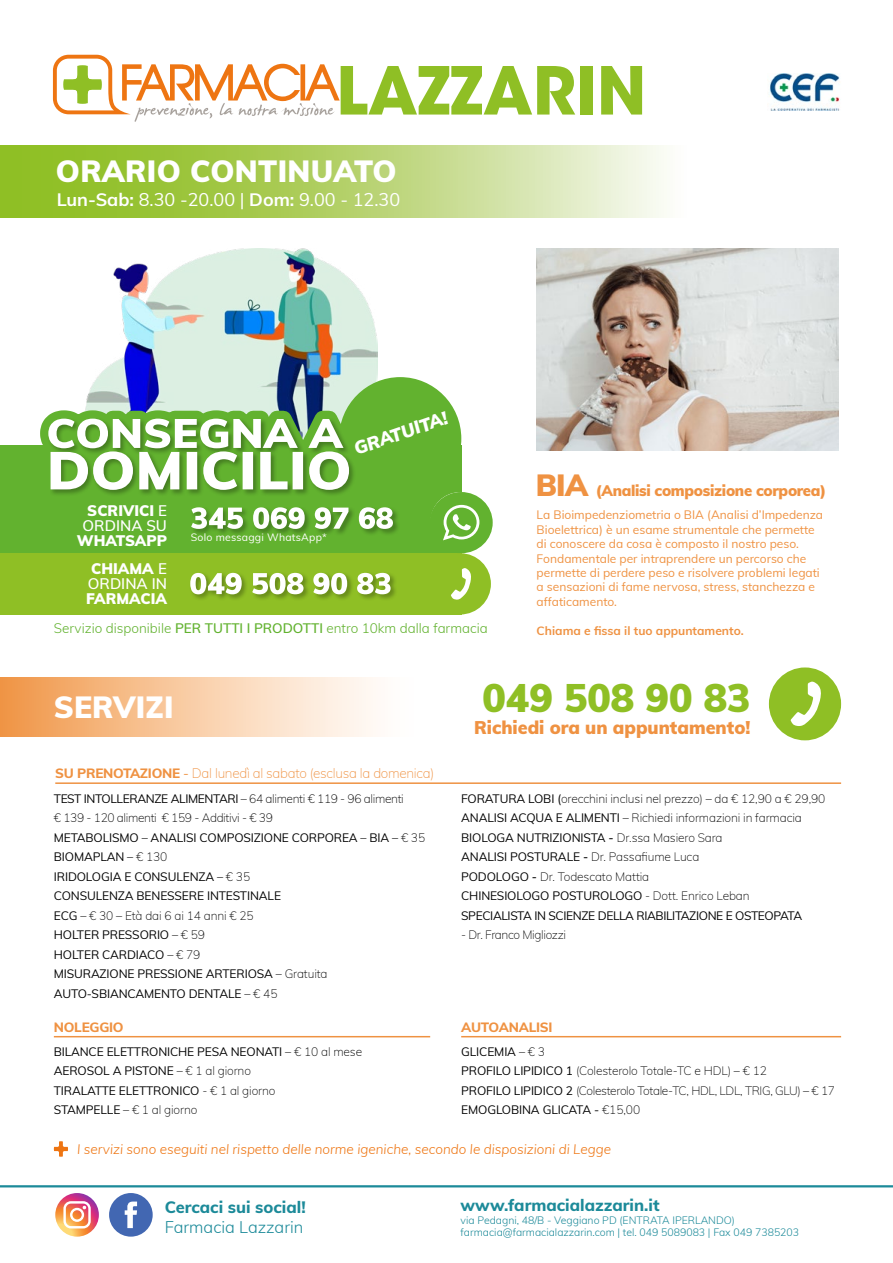
<style>
.page{position:relative;width:893px;height:1263px;background:#fff}
.page>*{position:absolute;margin:0;border:0;box-sizing:border-box;transform-origin:0 0}
.t1{font:900 39px "Muli";color:#8fbf25}
.t2{font:900 30px "Muli";color:#fff}
.t3{font:18px "Muli";color:#fff}
.t4{font:900 18px "Muli";color:#ef9242}
.t5{font:italic 900 18px "Muli";color:#fff}
.t6{font:800 16.5px "Muli";color:#1c8a99}
.t7{font:300 16.5px "Muli";color:#1c8a99}
.t8{font:900 15px "Muli";letter-spacing:-.02em;color:#ef9242}
.t9{font:600 15px/15px "Muli";color:#fff;text-align:center}
.t10{font:900 15px/28.3px "Muli";color:#fff;text-align:right}
.t11{font:italic 300 13.5px "Muli";color:#ee7512}
.t12{font:300 13.5px "Muli";color:#62b22f}
.t13{font:200 13.5px "Muli";letter-spacing:-.02em;color:#ef9242}
.t14{font:800 13.5px "Muli";letter-spacing:-.02em;color:#ef9242}
.t15{font:12px/19.5px "Muli";letter-spacing:-.01em;color:#000}
.t16{font:12px/19.5px "Muli";letter-spacing:-.03em;color:#000}
.t17{font:12px/14.4px "Muli";color:#ef9242}
.t18{font:200 12px/19.5px "Muli";letter-spacing:-.03em;color:#000}
.t19{font:700 12px "Muli";color:#ef9242}
.t20{font:300 10.5px/12.6px "Muli";color:#1c8a99}
.t21{font:10.5px "Muli";letter-spacing:.02em;color:#fff}
.s1{font-weight:700}
.s2{font-weight:900}
.s3{font-weight:600}
.s4{font-size:30px}
.s5{font-weight:800}
.s6{font-weight:400}
.s7{font-weight:200}
</style>
<div class="page">
<img style="left:92px;top:249px;width:285px;height:137px">
<div style="left:0;top:459px;width:461px;height:155px;background:#8fbf25"></div>
<div style="left:0;top:446px;width:461px;height:107px;background:#62b22f"></div>
<svg style="left:432px;top:492px;width:61px;height:61px"></svg>
<svg style="left:0;top:145px;width:667px;height:72px;background:#b7d472"></svg>
<div style="left:580px;top:66px;width:12px;height:49px;background:#8fbf25"></div>
<svg style="left:601px;top:66px;width:41px;height:49px"></svg>
<svg style="left:53px;top:55px;width:522px;height:67px"></svg>
<hr style="left:55px;top:782px;width:786px;height:2px;background:#ef9242">
<hr style="left:461px;top:1036px;width:380px;height:1px;background:#ef9242">
<hr style="left:54px;top:1036px;width:376px;height:1px;background:#ef9242">
<div style="left:0;top:678px;width:432px;height:58px;background:linear-gradient(to right,#f19a4c,#fff)"></div>
<hr style="left:0;top:1185px;width:893px;height:2px;background:#1c8a99">
<div style="left:189px;top:572px;width:209px;height:29px;background:#000;opacity:.3"></div>
<svg style="left:190px;top:573px;width:201px;height:21px"></svg>
<div style="left:190px;top:506px;width:210px;height:30px;background:#000;opacity:.3"></div>
<div style="left:430px;top:553px;width:61px;height:61px;background:#8fbf25;border-radius:50%"></div>
<svg style="left:451px;top:568px;width:20px;height:32px"></svg>
<svg style="left:764px;top:668px;width:76px;height:76px"></svg>
<div style="left:769px;top:667px;width:72px;height:73px;background:#8fbf25;border-radius:50%"></div>
<svg style="left:791px;top:681px;width:30px;height:45px"></svg>
<svg style="left:55px;top:1193px;width:44px;height:43px"></svg>
<svg style="left:109px;top:1193px;width:44px;height:43px"></svg>
<svg style="left:54px;top:1141px;width:14px;height:16px"></svg>
<div style="left:339px;top:377px;width:122px;height:123px;background:#62b22f;border-radius:50%"></div>
<svg style="left:26px;top:386px;width:367px;height:143px"></svg>
<img style="left:769px;top:74px;width:71px;height:37px">
<img style="left:537px;top:249px;width:301px;height:201px">
<h2 class="t2" style="left:56px;top:149px;width:342px">ORARIO CONTINUATO</h2>
<h3 class="t3" style="left:57px;top:186px;width:345px"><span class="s1">Lun-Sab:</span> 8.30 -20.00 | <span class="s1">Dom:</span> 9.00 - 12.30</h3>
<p class="t9" style="left:83px;top:502px;width:86px"><span class="s2">SCRIVICI</span> E<br>ORDINA SU</p>
<p class="t10" style="left:77px;top:525px;width:92px">WHATSAPP<br>CHIAMA <span class="s3">E</span></p>
<p class="t9" style="left:88px;top:575px;width:81px">ORDINA IN</p>
<p class="t10" style="left:86px;top:584px;width:82px">FARMACIA</p>
<p class="t21" style="left:191px;top:530px;width:137px">Solo messaggi WhatsApp*</p>
<h3 class="t5" style="left:350px;top:436px;width:99px;rotate:-19deg">GRATUITA!</h3>
<p class="t12" style="left:54px;top:619px;width:435px">Servizio disponibile <span class="s3">PER TUTTI I PRODOTTI</span> entro 10km dalla farmacia</p>
<p class="t8" style="left:536px;top:480px;width:292px"><span class="s4">BIA</span> (Analisi composizione corporea)</p>
<p class="t17" style="left:537px;top:507px;width:288px">La Bioimpedenziometria o BIA (Analisi d’Impedenza Bioelettrica) è un esame strumentale che permette di conoscere da cosa è composto il nostro peso.<br>Fondamentale per intraprendere un percorso che permette di perdere peso e risolvere problemi legati a sensazioni di fame nervosa, stress, stanchezza e affaticamento.</p>
<p class="t19" style="left:537px;top:621px;width:209px">Chiama e fissa il tuo appuntamento.</p>
<h2 class="t2" style="left:54px;top:685px;width:121px">SERVIZI</h2>
<p class="t13" style="left:55px;top:763px;width:381px"><span class="s5">SU PRENOTAZIONE</span> <span class="s6">-</span> Dal lunedì al sabato (esclusa la domenica)</p>
<p class="t15" style="left:54px;top:788px;width:373px">TEST INTOLLERANZE ALIMENTARI <span class="s7">– 64 alimenti € 119 - 96 alimenti<br>€ 139 - 120 alimenti € 159 - Additivi - € 39<br></span>METABOLISMO – ANALISI COMPOSIZIONE CORPOREA – BIA – <span class="s7">€ 35<br></span>BIOMAPLAN – <span class="s7">€ 130<br></span>IRIDOLOGIA E CONSULENZA – <span class="s7">€ 35<br></span>CONSULENZA BENESSERE INTESTINALE<br>ECG <span class="s7">– € 30 – Età dai 6 ai 14 anni € 25<br></span>HOLTER PRESSORIO <span class="s7">– € 59<br></span>HOLTER CARDIACO <span class="s7">– € 79<br></span>MISURAZIONE PRESSIONE ARTERIOSA <span class="s7">– Gratuita </span>AUTO-SBIANCAMENTO DENTALE <span class="s7">– € 45</span></p>
<h1 class="t1" style="left:483px;top:669px;width:269px">049 508 90 83</h1>
<h3 class="t4" style="left:474px;top:714px;width:278px">Richiedi ora un appuntamento!</h3>
<p class="t16" style="left:461px;top:788px;width:366px">FORATURA LOBI (<span class="s7">orecchini inclusi nel prezzo) – da € 12,90 a € 29,90<br></span>ANALISI ACQUA E ALIMENTI <span class="s7">– Richiedi informazioni in farmacia </span>BIOLOGA NUTRIZIONISTA <span class="s3">-</span> <span class="s7">Dr.ssa Masiero Sara<br></span>ANALISI POSTURALE <span class="s3">-</span> <span class="s7">Dr. Passafiume Luca<br></span>PODOLOGO <span class="s3">-</span> <span class="s7">Dr. Todescato Mattia<br></span>CHINESIOLOGO POSTUROLOGO <span class="s7">- Dott. Enrico Leban<br></span>SPECIALISTA IN SCIENZE DELLA RIABILITAZIONE E OSTEOPATA</p>
<p class="t18" style="left:461px;top:925px;width:106px">- Dr. Franco Migliozzi</p>
<p class="t14" style="left:54px;top:1017px;width:71px">NOLEGGIO</p>
<p class="t14" style="left:461px;top:1017px;width:93px">AUTOANALISI</p>
<p class="t15" style="left:54px;top:1041px;width:310px">BILANCE ELETTRONICHE PESA NEONATI <span class="s7">– € 10 al mese </span>AEROSOL A PISTONE <span class="s7">– € 1 al giorno<br></span>TIRALATTE ELETTRONICO <span class="s7">- € 1 al giorno<br></span>STAMPELLE <span class="s7">– € 1 al giorno</span></p>
<p class="t18" style="left:461px;top:1041px;width:375px"><span class="s6">GLICEMIA</span> – € 3<br><span class="s6">PROFILO LIPIDICO 1</span> (Colesterolo Totale-TC e HDL) – € 12<br><span class="s6">PROFILO LIPIDICO 2</span> (Colesterolo Totale-TC, HDL, LDL, TRIG, GLU) – € 17<br><span class="s6">EMOGLOBINA GLICATA -</span> €15,00</p>
<p class="t11" style="left:77px;top:1139px;width:536px">I servizi sono eseguiti nel rispetto delle norme igeniche, secondo le disposizioni di Legge</p>
<h3 class="t6" style="left:165px;top:1195px;width:143px">Cercaci sui social!</h3>
<h3 class="t7" style="left:165px;top:1215px;width:140px">Farmacia Lazzarin</h3>
<h3 class="t6" style="left:461px;top:1193px;width:200px">www.farmacialazzarin.it</h3>
<p class="t20" style="left:461px;top:1213px;width:340px">via Pedagni, 48/B - Veggiano PD (ENTRATA IPERLANDO) farmacia@farmacialazzarin.com | tel. 049 5089083 | Fax 049 7385203</p>
</div>
